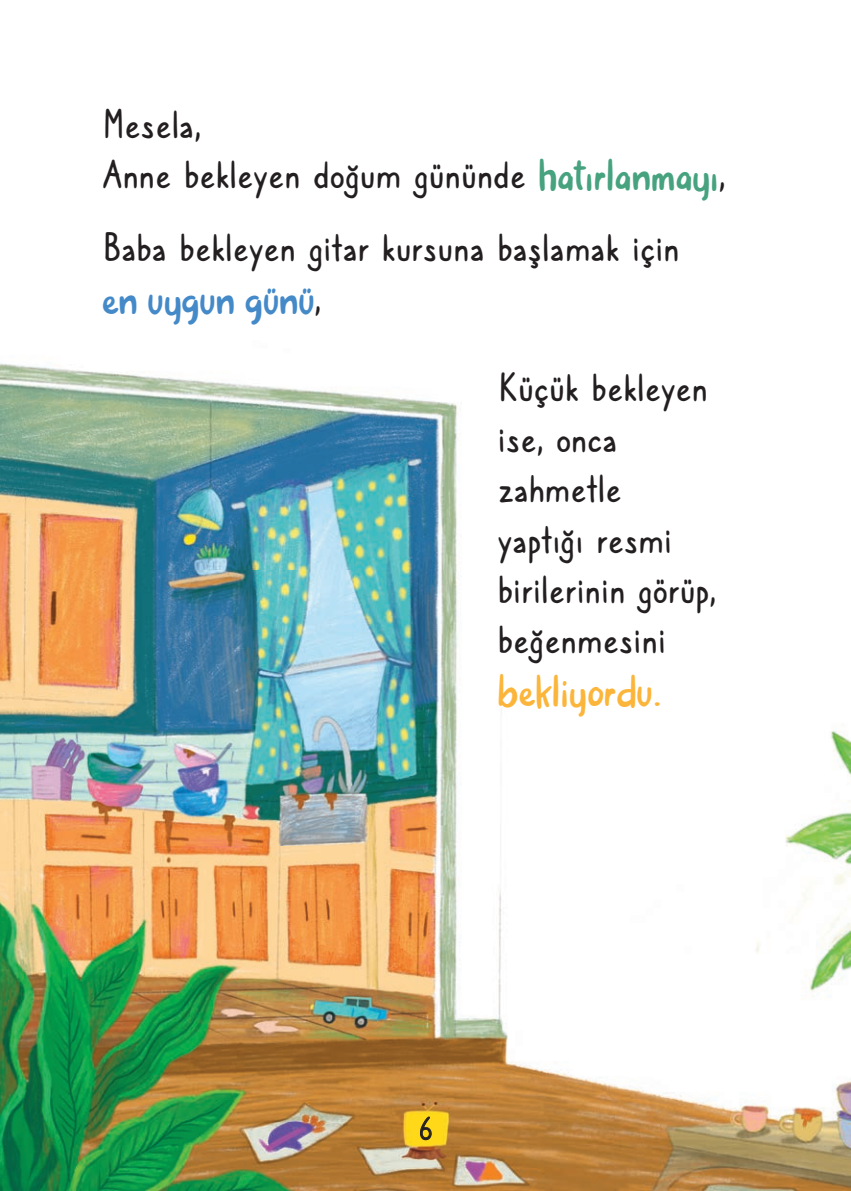
<style>
.page{position:relative;width:851px;height:1191px;background:#fff}
.page>*{position:absolute;margin:0;border:0;box-sizing:border-box;transform-origin:0 0}
.t1{font:700 42px/50.4px "Caroni";color:#231f20}
.t2{font:34px "Pink Shark";color:#4489c8}
.t3{font:34px "Pink Shark";color:#fcb53b}
.t4{font:34px "Caroni";color:#231f20}
.s1{font-family:"Pink Shark";font-weight:400;font-size:34px;color:#46a27f}
.s2{font-family:"Caroni";font-weight:700;font-size:42px;color:#231f20}
</style>
<div class="page">
<img style="left:0;top:363px;width:850px;height:828px">
<img style="left:397px;top:1098px;width:57px;height:65px">
<svg style="left:420px;top:1116px;width:12px;height:24px"></svg>
<p class="t1" style="left:102px;top:100px;width:625px">Mesela,<br>Anne bekleyen doğum gününde <span class="s1">hatırlanmayı</span>,</p>
<p class="t1" style="left:102px;top:223px;width:579px">Baba bekleyen gitar kursuna başlamak için</p>
<p class="t2" style="left:102px;top:273px;width:220px">en uygun günü<span class="s2">,</span></p>
<p class="t1" style="left:497px;top:363px;width:220px">Küçük bekleyen ise, onca zahmetle yaptığı resmi birilerinin görüp, beğenmesini</p>
<p class="t3" style="left:497px;top:665px;width:166px">bekliyordu.</p>
<p class="t4" style="left:418px;top:1110px;width:16px">6</p>
</div>
